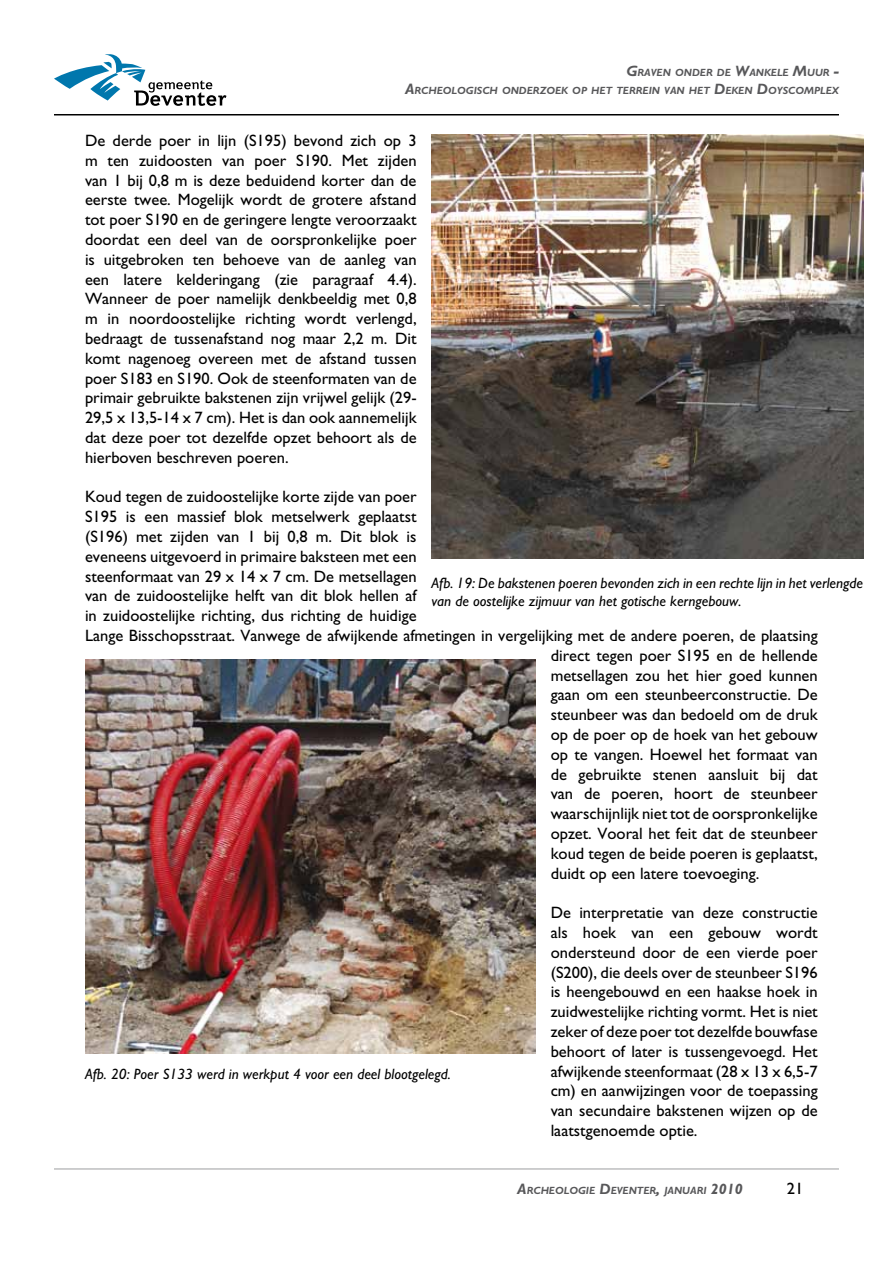
<style>
.page{position:relative;width:893px;height:1263px;background:#fff}
.page>*{position:absolute;margin:0;border:0;box-sizing:border-box;transform-origin:0 0}
.t1{font:16.5px/19.8px "Gill Sans";color:#000;text-align:justify}
.t2{font:italic 15px/18px "Gill Sans";color:#000}
.t3{font:italic 700 10.5px/18px "Gill Sans";color:#58585a;text-align:right}
.s1{font-size:15px}
</style>
<div class="page">
<hr style="left:54px;top:114px;width:785px;height:1px;background:#000">
<hr style="left:54px;top:1168px;width:785px;height:1px;background:#9c9e9f">
<svg style="left:54px;top:54px;width:172px;height:52px"></svg>
<img style="left:431px;top:135px;width:432px;height:423px">
<img style="left:85px;top:659px;width:451px;height:395px">
<p class="t3" style="left:405px;top:64px;width:435px"><span class="s1">G</span>RAVEN ONDER DE <span class="s1">W</span>ANKELE <span class="s1">M</span>UUR <span class="s1">-<br>A</span>RCHEOLOGISCH ONDERZOEK OP HET TERREIN VAN HET <span class="s1">D</span>EKEN <span class="s1">D</span>OYSCOMPLEX</p>
<p class="t1" style="left:85px;top:131px;width:333px">De derde poer in lijn (S195) bevond zich op 3 m ten zuidoosten van poer S190. Met zijden van 1 bij 0,8 m is deze beduidend korter dan de eerste twee. Mogelijk wordt de grotere afstand tot poer S190 en de geringere lengte veroorzaakt doordat een deel van de oorspronkelijke poer is uitgebroken ten behoeve van de aanleg van een latere kelderingang (zie paragraaf 4.4).<br>Wanneer de poer namelijk denkbeeldig met 0,8 m in noordoostelijke richting wordt verlengd, bedraagt de tussenafstand nog maar 2,2 m. Dit komt nagenoeg overeen met de afstand tussen poer S183 en S190. Ook de steenformaten van de primair gebruikte bakstenen zijn vrijwel gelijk (29- 29,5 x 13,5-14 x 7 cm). Het is dan ook aannemelijk dat deze poer tot dezelfde opzet behoort als de hierboven beschreven poeren.</p>
<p class="t1" style="left:85px;top:487px;width:333px">Koud tegen de zuidoostelijke korte zijde van poer</p>
<p class="t1" style="left:85px;top:507px;width:333px">S195 is een massief blok metselwerk geplaatst</p>
<p class="t1" style="left:85px;top:527px;width:333px">(S196) met zijden van 1 bij 0,8 m. Dit blok is</p>
<p class="t1" style="left:85px;top:546px;width:333px">eveneens uitgevoerd in primaire baksteen met een</p>
<p class="t1" style="left:85px;top:566px;width:333px">steenformaat van 29 x 14 x 7 cm. De metsellagen</p>
<p class="t1" style="left:85px;top:586px;width:333px">van de zuidoostelijke helft van dit blok hellen af</p>
<p class="t1" style="left:85px;top:606px;width:333px">in zuidoostelijke richting, dus richting de huidige</p>
<p class="t1" style="left:85px;top:626px;width:734px">Lange Bisschopsstraat. Vanwege de afwijkende afmetingen in vergelijking met de andere poeren, de plaatsing</p>
<p class="t1" style="left:551px;top:645px;width:269px">direct tegen poer S195 en de hellende</p>
<p class="t1" style="left:551px;top:665px;width:269px">metsellagen zou het hier goed kunnen</p>
<p class="t1" style="left:551px;top:685px;width:269px">gaan om een steunbeerconstructie. De</p>
<p class="t1" style="left:551px;top:705px;width:268px">steunbeer was dan bedoeld om de druk</p>
<p class="t1" style="left:551px;top:725px;width:269px">op de poer op de hoek van het gebouw</p>
<p class="t1" style="left:551px;top:744px;width:269px">op te vangen. Hoewel het formaat van</p>
<p class="t1" style="left:551px;top:764px;width:269px">de gebruikte stenen aansluit bij dat</p>
<p class="t1" style="left:551px;top:784px;width:269px">van de poeren, hoort de steunbeer</p>
<p class="t1" style="left:551px;top:804px;width:269px">waarschijnlijk niet tot de oorspronkelijke</p>
<p class="t1" style="left:551px;top:824px;width:268px">opzet. Vooral het feit dat de steunbeer</p>
<p class="t1" style="left:551px;top:843px;width:269px">koud tegen de beide poeren is geplaatst,</p>
<p class="t1" style="left:551px;top:863px;width:210px">duidt op een latere toevoeging.</p>
<p class="t1" style="left:551px;top:903px;width:269px">De interpretatie van deze constructie als hoek van een gebouw wordt ondersteund door de een vierde poer (S200), die deels over de steunbeer S196 is heengebouwd en een haakse hoek in zuidwestelijke richting vormt. Het is niet zeker of deze poer tot dezelfde bouwfase behoort of later is tussengevoegd. Het afwijkende steenformaat (28 x 13 x 6,5-7 cm) en aanwijzingen voor de toepassing van secundaire bakstenen wijzen op de laatstgenoemde optie.</p>
<p class="t2" style="left:431px;top:574px;width:433px">Afb. 19: De bakstenen poeren bevonden zich in een rechte lijn in het verlengde van de oostelijke zijmuur van het gotische kerngebouw.</p>
<p class="t2" style="left:85px;top:1065px;width:367px">Afb. 20: Poer S133 werd in werkput 4 voor een deel blootgelegd.</p>
<p class="t3" style="left:517px;top:1182px;width:227px"><span class="s1">A</span>RCHEOLOGIE <span class="s1">D</span>EVENTER<span class="s1">,</span> JANUARI <span class="s1">2010</span></p>
<p class="t1" style="left:787px;top:1179px;width:18px">21</p>
</div>
